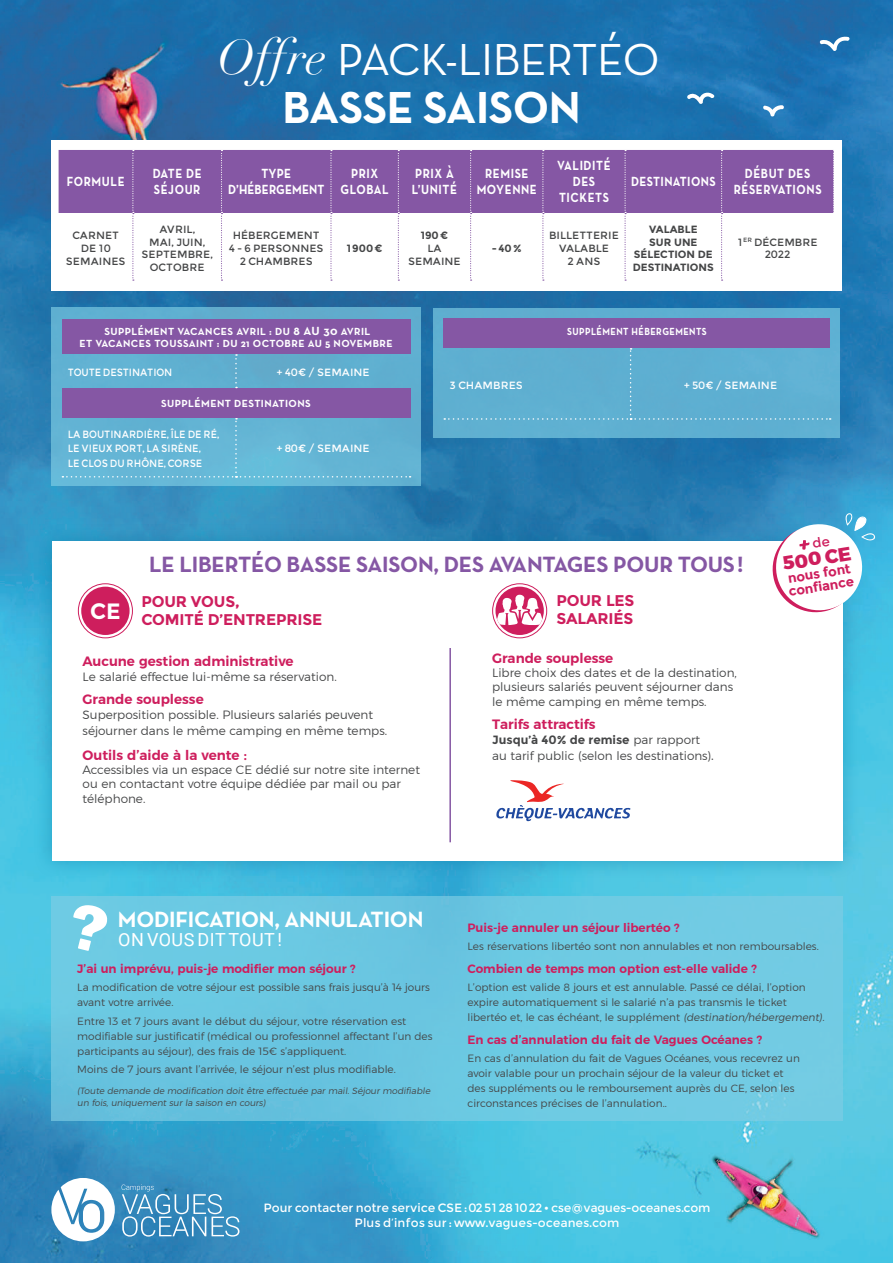
<style>
.page{position:relative;width:893px;height:1263px;background:#fff}
.page>*{position:absolute;margin:0;border:0;box-sizing:border-box;transform-origin:0 0}
.t1{font:45.6px "Neutra Text Book Alt";letter-spacing:-.01em;color:#fff}
.t2{font:700 45.6px "Neutra Text";letter-spacing:-.01em;color:#fff}
.t3{font:700 22.5px "Neutra Text";letter-spacing:-.01em;color:#8557a4}
.t4{font:700 22.5px "Neutra Text";letter-spacing:-.01em;color:#fff}
.t5{font:700 22.2px "Montserrat";color:#fff}
.t6{font:800 19.2px "Montserrat";color:#ce1e5d}
.t7{font:18px "Roboto";letter-spacing:.025em;color:#fff}
.t8{font:700 15.45px/18.1px "Montserrat";letter-spacing:-.01em;color:#ce1e5d}
.t9{font:600 13.5px "Montserrat";color:#ce1e5d}
.t10{font:700 13.5px/16.2px "Neutra Text";letter-spacing:.05em;color:#fff;text-align:center;scale:.87 1}
.t11{font:700 13.5px/16.2px "Neutra Text";letter-spacing:.01em;color:#fff;text-align:center;scale:.87 1}
.t12{font:700 13.5px "Neutra Text";letter-spacing:.03em;color:#fff;scale:.87 1}
.t13{font:700 13.35px/13px "Montserrat";color:#ce1e5d}
.t14{font:300 12px/14.4px "Montserrat";color:#454647}
.t15{font:600 12px "Montserrat";color:#ce1e5d}
.t16{font:12px/15px "Montserrat";letter-spacing:-.01em;color:#fff;text-align:center}
.t17{font:300 10.5px/15px "Montserrat";color:#454647}
.t18{font:10.5px/12.6px "Montserrat";color:#454647;text-align:center}
.t19{font:700 10.5px/12.6px "Neutra Text";letter-spacing:.04em;color:#fff;text-align:center}
.t20{font:10.5px/14.5px "Montserrat";color:#fff;scale:.9 1}
.t21{font:700 10.5px/12.6px "Montserrat";color:#454647;text-align:center}
.t22{font:10.5px "Montserrat";color:#fff}
.t23{font:700 10.5px "Neutra Text";letter-spacing:.04em;color:#fff;scale:.87 1}
.t24{font:300 9px/12px "Montserrat";color:#454647}
.s1{font-family:"Didot";font-style:italic;font-size:48.75px}
.s2{font-size:12px}
.s3{font-weight:700}
.s4{font-size:13.5px}
</style>
<div class="page">
<img style="left:0;top:0;width:893px;height:1263px">
<svg style="left:686px;top:91px;width:30px;height:14px"></svg>
<svg style="left:819px;top:36px;width:32px;height:16px"></svg>
<svg style="left:762px;top:105px;width:22px;height:12px"></svg>
<div style="left:51px;top:141px;width:791px;height:150px;background:#fff"></div>
<div style="left:59px;top:150px;width:774px;height:63px;background:#8557a4"></div>
<svg style="left:833px;top:150px;width:1px;height:63px"></svg>
<svg style="left:132px;top:150px;width:2px;height:131px"></svg>
<svg style="left:221px;top:150px;width:1px;height:131px"></svg>
<svg style="left:330px;top:150px;width:2px;height:131px"></svg>
<svg style="left:398px;top:150px;width:1px;height:131px"></svg>
<svg style="left:470px;top:150px;width:2px;height:131px"></svg>
<svg style="left:542px;top:150px;width:2px;height:131px"></svg>
<svg style="left:624px;top:150px;width:2px;height:131px"></svg>
<svg style="left:721px;top:150px;width:2px;height:131px"></svg>
<div style="left:51px;top:308px;width:370px;height:178px;background:#60b0d1"></div>
<div style="left:62px;top:319px;width:348px;height:35px;background:#8557a4"></div>
<div style="left:62px;top:388px;width:348px;height:30px;background:#8557a4"></div>
<svg style="left:235px;top:354px;width:2px;height:34px"></svg>
<svg style="left:62px;top:418px;width:349px;height:59px"></svg>
<div style="left:434px;top:308px;width:406px;height:130px;background:#5eafd1"></div>
<div style="left:443px;top:318px;width:387px;height:30px;background:#8557a4"></div>
<svg style="left:444px;top:348px;width:387px;height:72px"></svg>
<div style="left:51px;top:897px;width:791px;height:224px;background:#6bcae3"></div>
<div style="left:33px;top:523px;width:828px;height:357px;background:#00709d;opacity:.4"></div>
<div style="left:52px;top:542px;width:790px;height:319px;background:#fff"></div>
<div style="left:495px;top:587px;width:49px;height:48px;background:#ce1e5d;border-radius:50%"></div>
<svg style="left:496px;top:595px;width:47px;height:30px"></svg>
<div style="left:492px;top:583px;width:55px;height:55px;border:1px solid #ce1e5d;border-radius:50%"></div>
<div style="left:81px;top:587px;width:49px;height:48px;background:#ce1e5d;border-radius:50%"></div>
<div style="left:78px;top:583px;width:55px;height:55px;border:1px solid #ce1e5d;border-radius:50%"></div>
<hr style="left:449px;top:648px;width:2px;height:194px;background:#8557a4">
<svg style="left:496px;top:780px;width:135px;height:41px"></svg>
<svg style="left:73px;top:905px;width:34px;height:46px"></svg>
<svg style="left:122px;top:1184px;width:117px;height:52px;background:#539cc6"></svg>
<svg style="left:51px;top:1178px;width:64px;height:63px"></svg>
<svg style="left:768px;top:513px;width:107px;height:104px"></svg>
<h1 class="t1" style="left:217px;top:32px;width:444px"><span class="s1">Offre</span> PACK-LIBERTÉO</h1>
<h1 class="t2" style="left:282px;top:79px;width:300px">BASSE SAISON</h1>
<p class="t10" style="left:67px;top:173px;width:68px">FORMULE</p>
<p class="t10" style="left:153px;top:165px;width:58px;text-align:left">DATE DE<br>SÉJOUR</p>
<p class="t11" style="left:228px;top:165px;width:112px">TYPE<br>D’HÉBERGEMENT</p>
<p class="t10" style="left:340px;top:165px;width:57px">PRIX<br>GLOBAL</p>
<p class="t10" style="left:412px;top:165px;width:53px;text-align:left">PRIX À<br>L’UNITÉ</p>
<p class="t10" style="left:477px;top:165px;width:71px">REMISE<br>MOYENNE</p>
<p class="t10" style="left:557px;top:157px;width:63px">VALIDITÉ<br>DES<br>TICKETS</p>
<p class="t12" style="left:631px;top:173px;width:99px">DESTINATIONS</p>
<p class="t10" style="left:734px;top:165px;width:103px">DÉBUT DES<br>RÉSERVATIONS</p>
<p class="t18" style="left:66px;top:229px;width:61px">CARNET<br>DE 10<br>SEMAINES</p>
<p class="t18" style="left:142px;top:223px;width:73px">AVRIL,<br>MAI, JUIN,<br>SEPTEMBRE,<br>OCTOBRE</p>
<p class="t18" style="left:229px;top:229px;width:96px">HÉBERGEMENT<br>4 - 6 PERSONNES<br>2 CHAMBRES</p>
<p class="t21" style="left:347px;top:242px;width:37px">1900€</p>
<p class="t21" style="left:421px;top:229px;width:29px">190€</p>
<p class="t18" style="left:408px;top:242px;width:54px">LA<br>SEMAINE</p>
<p class="t21" style="left:492px;top:242px;width:31px">-40%</p>
<p class="t18" style="left:549px;top:229px;width:72px">BILLETTERIE<br>VALABLE<br>2 ANS</p>
<p class="t21" style="left:633px;top:223px;width:83px">VALABLE<br>SUR UNE<br>SÉLECTION DE<br>DESTINATIONS</p>
<p class="t18" style="left:738px;top:236px;width:82px">1<sup>ER</sup> DÉCEMBRE<br>2022</p>
<p class="t19" style="left:79px;top:325px;width:315px">SUPPLÉMENT VACANCES AVRIL : DU <span class="s2">8 AU 30</span> AVRIL<br>ET VACANCES TOUSSAINT : DU 21 OCTOBRE AU 5 NOVEMBRE</p>
<p class="t20" style="left:68px;top:365px;width:118px">TOUTE DESTINATION</p>
<p class="t22" style="left:277px;top:366px;width:95px">+ 40€ / SEMAINE</p>
<p class="t19" style="left:161px;top:397px;width:151px">SUPPLÉMENT DESTINATIONS</p>
<p class="t20" style="left:68px;top:427px;width:170px">LA BOUTINARDIÈRE, ÎLE DE RÉ,<br>LE VIEUX PORT, LA SIRÈNE,<br>LE CLOS DU RHÔNE, CORSE</p>
<p class="t22" style="left:277px;top:442px;width:95px">+ 80€ / SEMAINE</p>
<p class="t23" style="left:567px;top:325px;width:162px">SUPPLÉMENT HÉBERGEMENTS</p>
<p class="t22" style="left:449px;top:378px;width:75px">3 CHAMBRES</p>
<p class="t22" style="left:684px;top:378px;width:95px">+ 50€ / SEMAINE</p>
<h2 class="t3" style="left:149px;top:550px;width:596px">LE LIBERTÉO BASSE SAISON, DES AVANTAGES POUR TOUS!</h2>
<h3 class="t8" style="left:556px;top:591px;width:80px">POUR LES</h3>
<h3 class="t8" style="left:141px;top:592px;width:183px">POUR VOUS,<br>COMITÉ D’ENTREPRISE</h3>
<h3 class="t5" style="left:90px;top:598px;width:32px">CE</h3>
<h3 class="t8" style="left:556px;top:609px;width:79px">SALARIÉS</h3>
<p class="t9" style="left:83px;top:651px;width:213px">Aucune gestion administrative</p>
<p class="t14" style="left:83px;top:669px;width:256px">Le salarié effectue lui-même sa réservation.</p>
<p class="t9" style="left:83px;top:689px;width:123px">Grande souplesse</p>
<p class="t14" style="left:83px;top:706px;width:306px;line-height:16.2px">Superposition possible. Plusieurs salariés peuvent séjourner dans le même camping en même temps.</p>
<p class="t9" style="left:83px;top:744px;width:166px">Outils d’aide à la vente :</p>
<p class="t14" style="left:83px;top:762px;width:339px">Accessibles via un espace CE dédié sur notre site internet ou en contactant votre équipe dédiée par mail ou par téléphone.</p>
<p class="t9" style="left:492px;top:647px;width:123px">Grande souplesse</p>
<p class="t14" style="left:492px;top:665px;width:246px">Libre choix des dates et de la destination, plusieurs salariés peuvent séjourner dans le même camping en même temps.</p>
<p class="t9" style="left:492px;top:714px;width:105px">Tarifs attractifs</p>
<p class="t14" style="left:492px;top:731px;width:223px;line-height:16.2px"><span class="s3">Jusqu’à 40% de remise</span> par rapport au tarif public (selon les destinations)<span class="s4">.</span></p>
<h3 class="t6" style="left:780px;top:548px;width:71px;rotate:-9deg">500 CE</h3>
<p class="t13" style="left:786px;top:572px;width:67px;rotate:-9deg">nous font confiance</p>
<h2 class="t4" style="left:118px;top:905px;width:307px">MODIFICATION, ANNULATION</h2>
<h3 class="t7" style="left:118px;top:927px;width:165px">ON VOUS DIT TOUT !</h3>
<p class="t15" style="left:77px;top:960px;width:280px">J’ai un imprévu, puis-je modifier mon séjour ?</p>
<p class="t17" style="left:77px;top:980px;width:354px">La modification de votre séjour est possible sans frais jusqu’à 14 jours avant votre arrivée.</p>
<p class="t17" style="left:77px;top:1013px;width:357px">Entre 13 et 7 jours avant le début du séjour, votre réservation est modifiable sur justificatif (médical ou professionnel affectant l’un des participants au séjour), des frais de 15€ s’appliquent.</p>
<p class="t17" style="left:77px;top:1061px;width:320px">Moins de 7 jours avant l’arrivée, le séjour n’est plus modifiable.</p>
<p class="t24" style="left:77px;top:1084px;width:356px">(Toute demande de modification doit être effectuée par mail. Séjour modifiable un fois, uniquement sur la saison en cours)</p>
<p class="t15" style="left:467px;top:919px;width:214px">Puis-je annuler un séjour libertéo ?</p>
<p class="t17" style="left:467px;top:939px;width:353px">Les réservations libertéo sont non annulables et non remboursables.</p>
<p class="t15" style="left:467px;top:960px;width:291px">Combien de temps mon option est-elle valide ?</p>
<p class="t17" style="left:467px;top:980px;width:361px">L’option est valide 8 jours et est annulable. Passé ce délai, l’option expire automatiquement si le salarié n’a pas transmis le ticket libertéo et, le cas échéant, le supplément (destination/hébergement).</p>
<p class="t15" style="left:467px;top:1030px;width:296px">En cas d’annulation du fait de Vagues Océanes ?</p>
<p class="t17" style="left:467px;top:1051px;width:334px">En cas d’annulation du fait de Vagues Océanes, vous recevrez un avoir valable pour un prochain séjour de la valeur du ticket et des suppléments ou le remboursement auprès du CE, selon les circonstances précises de l’annulation..</p>
<p class="t16" style="left:264px;top:1200px;width:448px">Pour contacter notre service CSE : 02 51 28 10 22 • cse@vagues-oceanes.com<br>Plus d’infos sur : www.vagues-oceanes.com</p>
</div>
